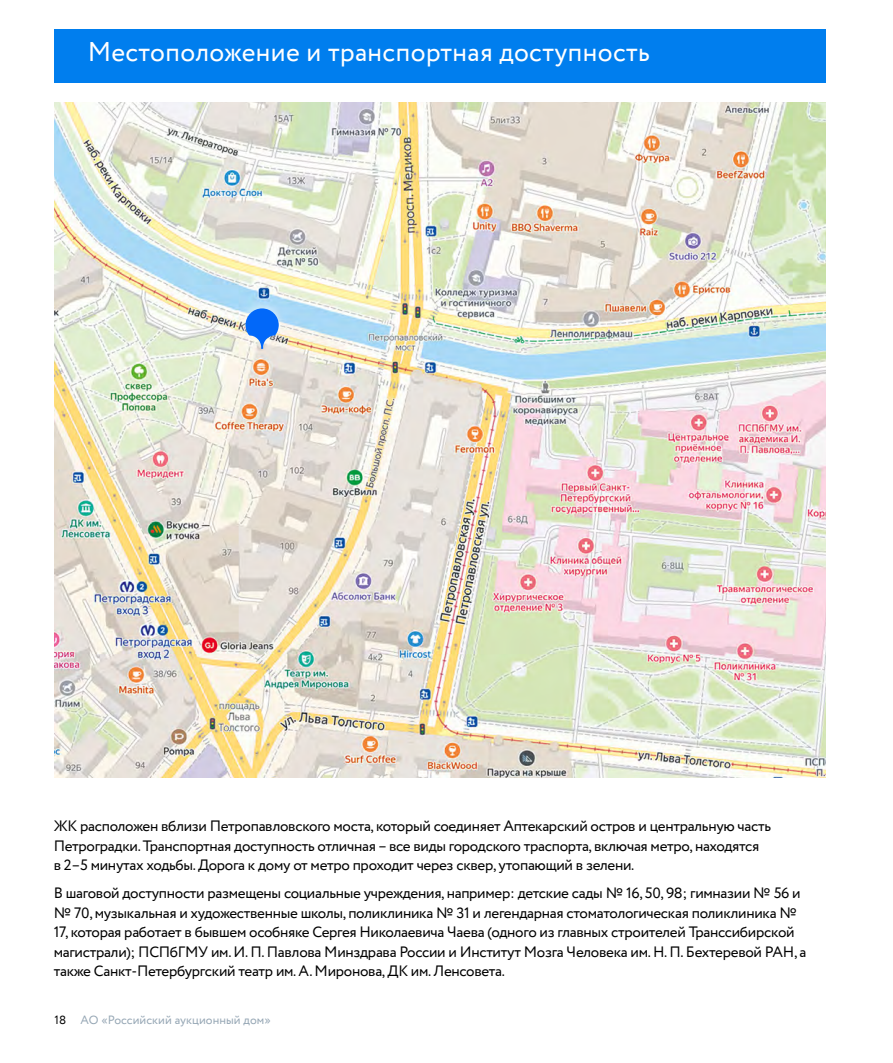
<style>
.page{position:relative;width:893px;height:1063px;background:#fff}
.page>*{position:absolute;margin:0;border:0;box-sizing:border-box;transform-origin:0 0}
.t1{font:27px "Circe";letter-spacing:.015em;color:#fff}
.t2{font:15px/19.5px "Circe";letter-spacing:-.02em;color:#000}
.t3{font:12px "Circe";letter-spacing:.005em;color:#96a7b5}
.s1{color:#000}
</style>
<div class="page">
<div style="left:54px;top:30px;width:772px;height:53px;background:#007eee"></div>
<img style="left:54px;top:102px;width:772px;height:675px">
<div style="left:236px;top:299px;width:52px;height:59px;background:#fff;opacity:.75"></div>
<svg style="left:246px;top:308px;width:33px;height:41px"></svg>
<h1 class="t1" style="left:88px;top:34px;width:564px">Местоположение и транспортная доступность</h1>
<p class="t2" style="left:54px;top:817px;width:719px">ЖК расположен вблизи Петропавловского моста, который соединяет Аптекарский остров и центральную часть<br>Петроградки. Транспортная доступность отличная – все виды городского траспорта, включая метро, находятся<br>в 2–5 минутах ходьбы. Дорога к дому от метро проходит через сквер, утопающий в зелени.</p>
<p class="t2" style="left:54px;top:884px;width:754px">В шаговой доступности размещены социальные учреждения, например: детские сады № 16, 50, 98; гимназии № 56 и № 70, музыкальная и художественные школы, поликлиника № 31 и легендарная стоматологическая поликлиника № 17, которая работает в бывшем особняке Сергея Николаевича Чаева (одного из главных строителей Транссибирской магистрали); ПСПбГМУ им. И. П. Павлова Минздрава России и Институт Мозга Человека им. Н. П. Бехтеревой РАН, а также Санкт-Петербургский театр им. А. Миронова, ДК им. Ленсовета.</p>
<p class="t3" style="left:55px;top:1012px;width:218px"><span class="s1">18</span> АО «Российский аукционный дом»</p>
</div>
